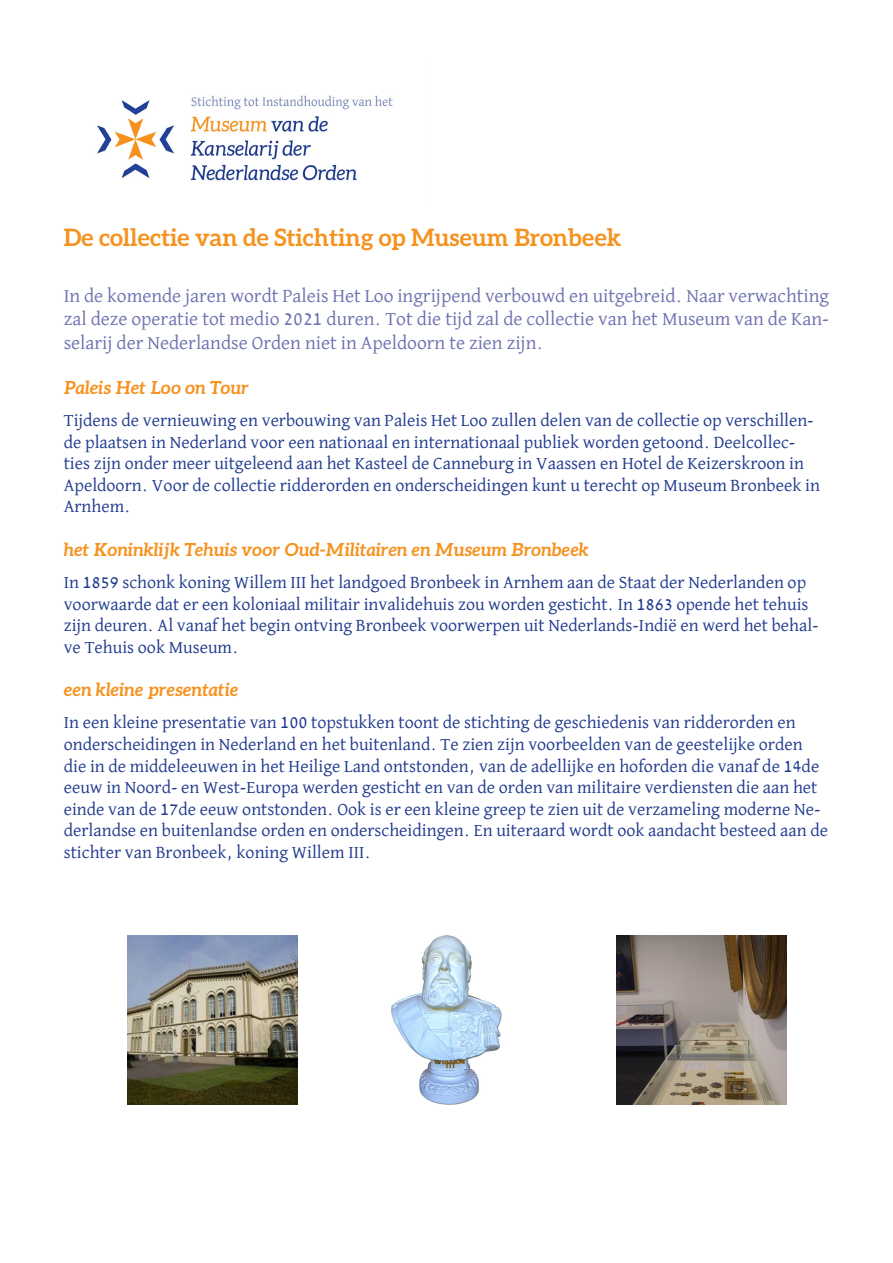
<style>
.page{position:relative;width:893px;height:1263px;background:#fff}
.page>*{position:absolute;margin:0;border:0;box-sizing:border-box;transform-origin:0 0}
.t1{font:700 24px "Aleo";color:#f6921e}
.t2{font:19.5px/23.4px "David Libre";color:#6d71af;text-align:justify}
.t3{font:18px/21.6px "David Libre";color:#1e398d}
.t4{font:italic 700 18px "Aleo";color:#f6921e}
</style>
<div class="page">
<img style="left:617px;top:935px;width:170px;height:170px">
<img style="left:392px;top:935px;width:109px;height:170px">
<img style="left:128px;top:935px;width:170px;height:170px">
<img style="left:97px;top:95px;width:296px;height:86px">
<p class="t1" style="left:64px;top:223px;width:559px">De collectie van de Stichting op Museum Bronbeek</p>
<p class="t2" style="left:64px;top:283px;width:767px">In de komende jaren wordt Paleis Het Loo ingrijpend verbouwd en uitgebreid. Naar verwachting zal deze operatie tot medio 2021 duren. Tot die tijd zal de collectie van het Museum van de Kan&shy;selarij der Nederlandse Orden niet in Apeldoorn te zien zijn.</p>
<p class="t4" style="left:64px;top:377px;width:187px">Paleis Het Loo on Tour</p>
<p class="t3" style="left:64px;top:409px;width:758px">Tijdens de vernieuwing en verbouwing van Paleis Het Loo zullen delen van de collectie op verschillen&shy;de plaatsen in Nederland voor een nationaal en internationaal publiek worden getoond. Deelcollec&shy;ties zijn onder meer uitgeleend aan het Kasteel de Canneburg in Vaassen en Hotel de Keizerskroon in Apeldoorn. Voor de collectie ridderorden en onderscheidingen kunt u terecht op Museum Bronbeek in Arnhem.</p>
<p class="t4" style="left:64px;top:539px;width:527px">het Koninklijk Tehuis voor Oud-Militairen en Museum Bronbeek</p>
<p class="t3" style="left:64px;top:571px;width:756px">In 1859 schonk koning Willem III het landgoed Bronbeek in Arnhem aan de Staat der Nederlanden op voorwaarde dat er een koloniaal militair invalidehuis zou worden gesticht. In 1863 opende het tehuis zijn deuren. Al vanaf het begin ontving Bronbeek voorwerpen uit Nederlands-Indië en werd het behal&shy;ve Tehuis ook Museum.</p>
<p class="t4" style="left:64px;top:679px;width:176px">een kleine presentatie</p>
<p class="t3" style="left:64px;top:711px;width:766px">In een kleine presentatie van 100 topstukken toont de stichting de geschiedenis van ridderorden en onderscheidingen in Nederland en het buitenland. Te zien zijn voorbeelden van de geestelijke orden die in de middeleeuwen in het Heilige Land ontstonden, van de adellijke en hoforden die vanaf de 14de eeuw in Noord- en West-Europa werden gesticht en van de orden van militaire verdiensten die aan het einde van de 17de eeuw ontstonden. Ook is er een kleine greep te zien uit de verzameling moderne Ne&shy;derlandse en buitenlandse orden en onderscheidingen. En uiteraard wordt ook aandacht besteed aan de stichter van Bronbeek, koning Willem III.</p>
</div>
